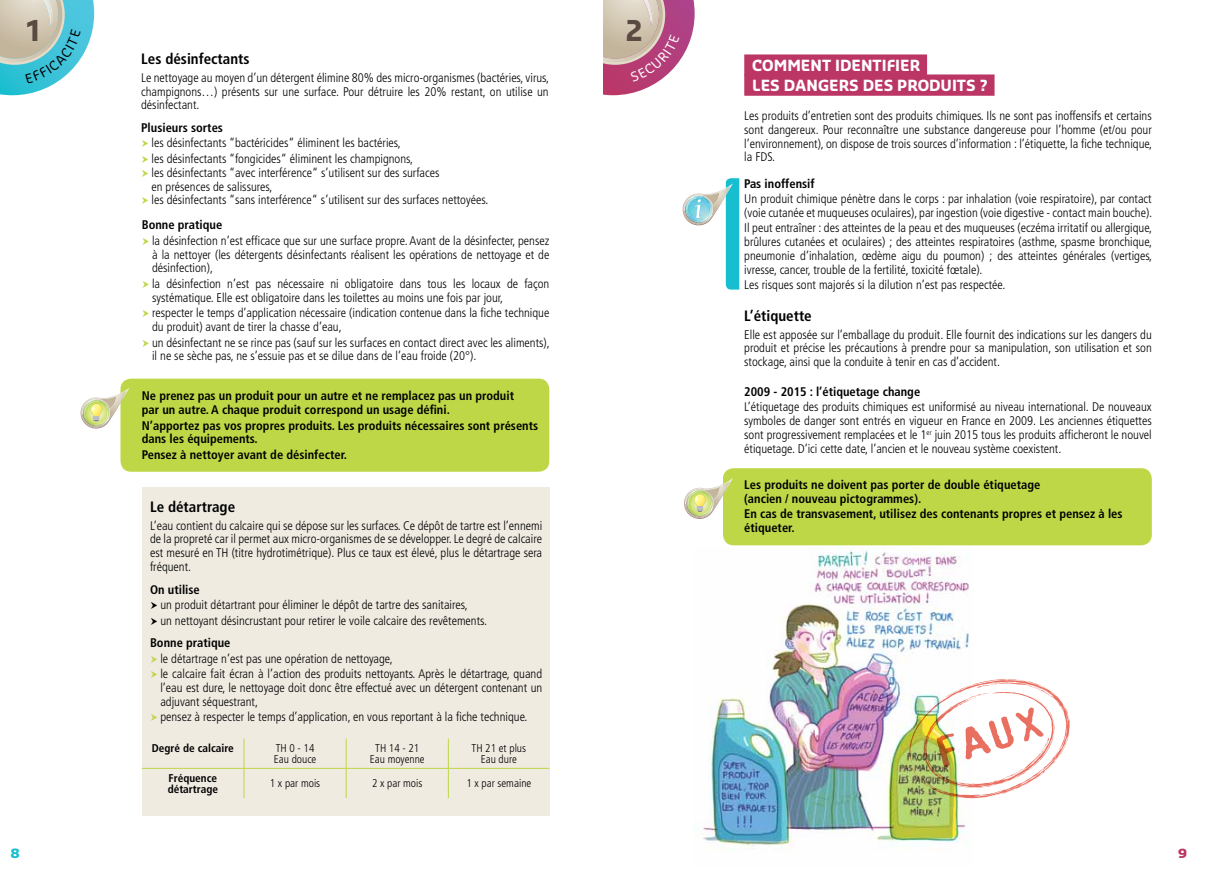
<style>
.page{position:relative;width:1205px;height:869px;background:#fff}
.page>*{position:absolute;margin:0;border:0;box-sizing:border-box;transform-origin:0 0}
.t1{font:700 28px "Sansa";color:#5a4a42}
.t2{font:700 condensed 15px "Frutiger";color:#000}
.t3{font:700 15px/20px "Sansa";color:#fff}
.t4{font:300 condensed 12.5px/13.8px "Frutiger";color:#000}
.t5{font:700 condensed 12.5px/13.8px "Frutiger";color:#000}
.t6{font:700 12.5px "Sansa";color:#16becf;scale:1.2 1}
.t7{font:700 12.5px "Sansa";color:#bb3665;scale:1.2 1}
.t8{font:300 condensed 11.25px/11.2px "Frutiger";color:#000;text-align:center}
.t9{font:700 condensed 11.25px/11.2px "Frutiger";color:#000}
</style>
<div class="page">
<div style="left:120px;top:378px;width:429px;height:93px;background:#bed747;border-radius:11px"></div>
<div style="left:723px;top:468px;width:429px;height:77px;background:#bed747;border-radius:11px"></div>
<div style="left:142px;top:486px;width:407px;height:329px;background:#efebe1"></div>
<hr style="left:142px;top:767px;width:102px;height:1px;background:#bed747">
<hr style="left:244px;top:767px;width:102px;height:1px;background:#bed747">
<svg style="left:244px;top:738px;width:1px;height:59px"></svg>
<hr style="left:346px;top:767px;width:102px;height:1px;background:#bed747">
<svg style="left:346px;top:738px;width:1px;height:59px"></svg>
<hr style="left:448px;top:767px;width:101px;height:1px;background:#bed747">
<svg style="left:448px;top:738px;width:1px;height:59px"></svg>
<img style="left:694px;top:547px;width:275px;height:304px">
<div style="left:744px;top:54px;width:183px;height:22px;background:#bb3665"></div>
<div style="left:744px;top:74px;width:250px;height:22px;background:#bb3665"></div>
<img style="left:902px;top:673px;width:168px;height:131px">
<svg style="left:80px;top:387px;width:49px;height:41px"></svg>
<svg style="left:682px;top:178px;width:57px;height:111px"></svg>
<svg style="left:684px;top:478px;width:49px;height:40px"></svg>
<svg style="left:603px;top:0;width:91px;height:95px"></svg>
<svg style="left:0;top:0;width:94px;height:95px;background:#97cdcf"></svg>
<h1 class="t1" style="left:25px;top:13px;width:19px">1</h1>
<p class="t2" style="left:141px;top:50px;width:110px">Les désinfectants</p>
<p class="t4" style="left:141px;top:71px;width:409px;text-align:justify">Le nettoyage au moyen d’un détergent élimine 80% des micro-organismes (bactéries, virus, champignons…) présents sur une surface. Pour détruire les 20% restant, on utilise un désinfectant.</p>
<p class="t5" style="left:141px;top:121px;width:83px">Plusieurs sortes</p>
<p class="t4" style="left:151px;top:135px;width:263px;line-height:15.5px">les désinfectants “bactéricides“ éliminent les bactéries, les désinfectants “fongicides“ éliminent les champignons,</p>
<p class="t4" style="left:151px;top:166px;width:338px">les désinfectants “avec interférence“ s’utilisent sur des surfaces<br>en présences de salissures,<br>les désinfectants “sans interférence“ s’utilisent sur des surfaces nettoyées.</p>
<p class="t5" style="left:142px;top:218px;width:82px">Bonne pratique</p>
<p class="t4" style="left:152px;top:234px;width:399px;text-align:justify">la désinfection n’est efficace que sur une surface propre. Avant de la désinfecter, pensez à la nettoyer (les détergents désinfectants réalisent les opérations de nettoyage et de désinfection),</p>
<p class="t4" style="left:152px;top:277px;width:399px">la désinfection n’est pas nécessaire ni obligatoire dans tous les locaux de façon systématique. Elle est obligatoire dans les toilettes au moins une fois par jour,</p>
<p class="t4" style="left:152px;top:306px;width:399px">respecter le temps d’application nécessaire (indication contenue dans la fiche technique du produit) avant de tirer la chasse d’eau,</p>
<p class="t4" style="left:152px;top:335px;width:399px">un désinfectant ne se rince pas (sauf sur les surfaces en contact direct avec les aliments), il ne se sèche pas, ne s’essuie pas et se dilue dans de l’eau froide (20°).</p>
<p class="t5" style="left:142px;top:389px;width:374px">Ne prenez pas un produit pour un autre et ne remplacez pas un produit par un autre. A chaque produit correspond un usage défini.</p>
<p class="t5" style="left:142px;top:418px;width:398px">N’apportez pas vos propres produits. Les produits nécessaires sont présents dans les équipements.</p>
<p class="t5" style="left:142px;top:447px;width:207px">Pensez à nettoyer avant de désinfecter.</p>
<p class="t2" style="left:150px;top:498px;width:87px">Le détartrage</p>
<p class="t4" style="left:150px;top:518px;width:394px;text-align:justify">L’eau contient du calcaire qui se dépose sur les surfaces. Ce dépôt de tartre est l’ennemi de la propreté car il permet aux micro-organismes de se développer. Le degré de calcaire est mesuré en TH (titre hydrotimétrique). Plus ce taux est élevé, plus le détartrage sera fréquent.</p>
<p class="t5" style="left:150px;top:582px;width:51px">On utilise</p>
<p class="t4" style="left:160px;top:597px;width:328px;line-height:15.5px">un produit détartrant pour éliminer le dépôt de tartre des sanitaires,<br>un nettoyant désincrustant pour retirer le voile calcaire des revêtements.</p>
<p class="t5" style="left:150px;top:635px;width:82px">Bonne pratique</p>
<p class="t4" style="left:160px;top:650px;width:383px;line-height:15.5px">le détartrage n’est pas une opération de nettoyage,<br>le calcaire fait écran à l’action des produits nettoyants. Après le détartrage, quand</p>
<p class="t4" style="left:160px;top:680px;width:383px">l’eau est dure, le nettoyage doit donc être effectué avec un détergent contenant un adjuvant séquestrant,</p>
<p class="t4" style="left:160px;top:710px;width:369px">pensez à respecter le temps d’application, en vous reportant à la fiche technique.</p>
<p class="t9" style="left:152px;top:742px;width:84px">Degré de calcaire</p>
<p class="t8" style="left:274px;top:742px;width:44px;text-align:left">TH 0 - 14<br>Eau douce</p>
<p class="t8" style="left:370px;top:742px;width:57px">TH 14 - 21<br>Eau moyenne</p>
<p class="t8" style="left:471px;top:742px;width:56px">TH 21 et plus<br>Eau dure</p>
<p class="t9" style="left:168px;top:772px;width:52px">Fréquence détartrage</p>
<p class="t8" style="left:270px;top:777px;width:52px">1 x par mois</p>
<p class="t8" style="left:372px;top:777px;width:52px">2 x par mois</p>
<p class="t8" style="left:466px;top:777px;width:66px">1 x par semaine</p>
<h1 class="t1" style="left:626px;top:13px;width:19px">2</h1>
<p class="t3" style="left:752px;top:55px;width:237px">COMMENT IDENTIFIER<br>LES DANGERS DES PRODUITS ?</p>
<p class="t4" style="left:744px;top:109px;width:409px;text-align:justify">Les produits d’entretien sont des produits chimiques. Ils ne sont pas inoffensifs et certains sont dangereux. Pour reconnaître une substance dangereuse pour l’homme (et/ou pour l’environnement), on dispose de trois sources d’information : l’étiquette, la fiche technique, la FDS.</p>
<p class="t5" style="left:744px;top:176px;width:72px">Pas inoffensif</p>
<p class="t4" style="left:744px;top:192px;width:409px">Un produit chimique pénètre dans le corps : par inhalation (voie respiratoire), par contact (voie cutanée et muqueuses oculaires), par ingestion (voie digestive - contact main bouche).</p>
<p class="t4" style="left:744px;top:221px;width:409px;text-align:justify">Il peut entraîner : des atteintes de la peau et des muqueuses (eczéma irritatif ou allergique, brûlures cutanées et oculaires) ; des atteintes respiratoires (asthme, spasme bronchique, pneumonie d’inhalation, œdème aigu du poumon) ; des atteintes générales (vertiges, ivresse, cancer, trouble de la fertilité, toxicité fœtale).</p>
<p class="t4" style="left:744px;top:278px;width:263px">Les risques sont majorés si la dilution n’est pas respectée.</p>
<p class="t2" style="left:744px;top:307px;width:69px">L’étiquette</p>
<p class="t4" style="left:744px;top:327px;width:409px;text-align:justify">Elle est apposée sur l’emballage du produit. Elle fournit des indications sur les dangers du produit et précise les précautions à prendre pour sa manipulation, son utilisation et son stockage, ainsi que la conduite à tenir en cas d’accident.</p>
<p class="t5" style="left:744px;top:384px;width:177px">2009 - 2015 : l’étiquetage change</p>
<p class="t4" style="left:744px;top:400px;width:409px;text-align:justify">L’étiquetage des produits chimiques est uniformisé au niveau international. De nouveaux symboles de danger sont entrés en vigueur en France en 2009. Les anciennes étiquettes sont progressivement remplacées et le 1<sup>er</sup> juin 2015 tous les produits afficheront le nouvel étiquetage. D’ici cette date, l’ancien et le nouveau système coexistent.</p>
<p class="t5" style="left:744px;top:477px;width:298px">Les produits ne doivent pas porter de double étiquetage (ancien / nouveau pictogrammes).</p>
<p class="t5" style="left:744px;top:507px;width:380px">En cas de transvasement, utilisez des contenants propres et pensez à les étiqueter.</p>
<p class="t6" style="left:11px;top:845px;width:9px">8</p>
<p class="t7" style="left:1178px;top:845px;width:9px">9</p>
</div>
